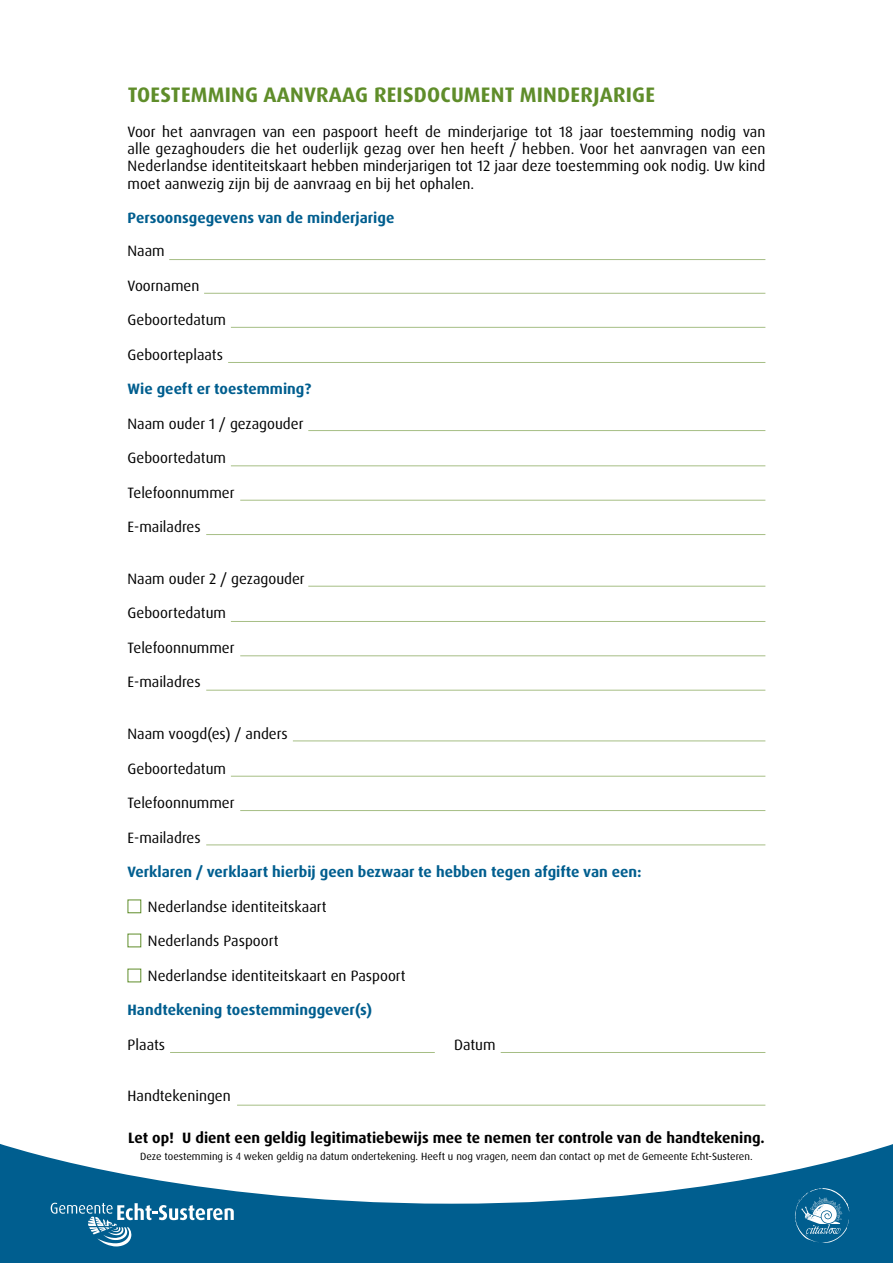
<style>
.page{position:relative;width:893px;height:1263px;background:#fff}
.page>*{position:absolute;margin:0;border:0;box-sizing:border-box;transform-origin:0 0}
.Kopregel{font:700 21px "Dax Pro";letter-spacing:.01em;color:#5f8d2a}
.Platte_tekst{font:15px/17.2px "Dax Pro";color:#000}
.Subkop{font:700 15px "Dax Pro";color:#005e8f}
.Platte_tekst-2{font:700 15px "Dax Pro";color:#000}
.Platte_tekst-3{font:10.5px "Dax Pro";color:#000}
</style>
<div class="page">
<hr style="left:169px;top:259px;width:596px;height:1px;background:#a6be85">
<hr style="left:206px;top:534px;width:559px;height:1px;background:#a6be85">
<hr style="left:206px;top:690px;width:559px;height:1px;background:#a6be85">
<hr style="left:206px;top:844px;width:559px;height:1px;background:#a6be85">
<hr style="left:204px;top:293px;width:561px;height:1px;background:#a6be85">
<hr style="left:231px;top:465px;width:534px;height:1px;background:#a6be85">
<hr style="left:231px;top:621px;width:534px;height:1px;background:#a6be85">
<hr style="left:231px;top:776px;width:534px;height:1px;background:#a6be85">
<hr style="left:231px;top:327px;width:534px;height:1px;background:#a6be85">
<hr style="left:240px;top:500px;width:525px;height:1px;background:#a6be85">
<hr style="left:240px;top:655px;width:525px;height:1px;background:#a6be85">
<hr style="left:240px;top:810px;width:525px;height:1px;background:#a6be85">
<hr style="left:228px;top:362px;width:537px;height:1px;background:#a6be85">
<hr style="left:308px;top:430px;width:457px;height:1px;background:#a6be85">
<hr style="left:308px;top:586px;width:457px;height:1px;background:#a6be85">
<hr style="left:293px;top:740px;width:472px;height:1px;background:#a6be85">
<svg style="left:0;top:1144px;width:893px;height:119px;fill:#005e8f"></svg>
<svg style="left:51px;top:1203px;width:183px;height:43px"></svg>
<svg style="left:795px;top:1188px;width:55px;height:56px"></svg>
<hr style="left:170px;top:1052px;width:265px;height:1px;background:#a6be85">
<hr style="left:501px;top:1052px;width:264px;height:1px;background:#a6be85">
<hr style="left:237px;top:1105px;width:528px;height:1px;background:#a6be85">
<h1 class="Kopregel" style="left:128px;top:81px;width:529px">TOESTEMMING AANVRAAG REISDOCUMENT MINDERJARIGE</h1>
<p class="Platte_tekst" style="left:128px;top:123px;width:639px">Voor het aanvragen van een paspoort heeft de minderjarige tot 18 jaar toestemming nodig van alle gezaghouders die het ouderlijk gezag over hen heeft / hebben. Voor het aanvragen van een</p>
<p class="Platte_tekst" style="left:128px;top:158px;width:639px">Nederlandse identiteitskaart hebben minderjarigen tot 12 jaar deze toestemming ook nodig. Uw kind moet aanwezig zijn bij de aanvraag en bij het ophalen.</p>
<h2 class="Subkop" style="left:128px;top:208px;width:268px">Persoonsgegevens van de minderjarige</h2>
<p class="Platte_tekst" style="left:128px;top:242px;width:39px">Naam</p>
<p class="Platte_tekst" style="left:128px;top:277px;width:73px">Voornamen</p>
<p class="Platte_tekst" style="left:128px;top:311px;width:100px">Geboortedatum</p>
<p class="Platte_tekst" style="left:128px;top:346px;width:97px">Geboorteplaats</p>
<h2 class="Subkop" style="left:128px;top:379px;width:185px">Wie geeft er toestemming?</h2>
<p class="Platte_tekst" style="left:128px;top:415px;width:177px">Naam ouder 1 / gezagouder</p>
<p class="Platte_tekst" style="left:128px;top:449px;width:100px">Geboortedatum</p>
<p class="Platte_tekst" style="left:128px;top:484px;width:109px">Telefoonnummer</p>
<p class="Platte_tekst" style="left:128px;top:518px;width:75px">E-mailadres</p>
<p class="Platte_tekst" style="left:128px;top:570px;width:179px">Naam ouder 2 / gezagouder</p>
<p class="Platte_tekst" style="left:128px;top:605px;width:100px">Geboortedatum</p>
<p class="Platte_tekst" style="left:128px;top:639px;width:109px">Telefoonnummer</p>
<p class="Platte_tekst" style="left:128px;top:674px;width:75px">E-mailadres</p>
<p class="Platte_tekst" style="left:128px;top:725px;width:162px">Naam voogd(es) / anders</p>
<p class="Platte_tekst" style="left:128px;top:760px;width:100px">Geboortedatum</p>
<p class="Platte_tekst" style="left:128px;top:794px;width:109px">Telefoonnummer</p>
<p class="Platte_tekst" style="left:128px;top:829px;width:75px">E-mailadres</p>
<h2 class="Subkop" style="left:128px;top:862px;width:516px">Verklaren / verklaart hierbij geen bezwaar te hebben tegen afgifte van een:</h2>
<p class="Platte_tekst" style="left:148px;top:898px;width:180px">Nederlandse identiteitskaart</p>
<p class="Platte_tekst" style="left:148px;top:932px;width:132px">Nederlands Paspoort</p>
<p class="Platte_tekst" style="left:148px;top:967px;width:259px">Nederlandse identiteitskaart en Paspoort</p>
<h2 class="Subkop" style="left:128px;top:1000px;width:246px">Handtekening toestemminggever(s)</h2>
<p class="Platte_tekst" style="left:128px;top:1036px;width:39px">Plaats</p>
<p class="Platte_tekst" style="left:454px;top:1036px;width:43px">Datum</p>
<p class="Platte_tekst" style="left:128px;top:1088px;width:105px">Handtekeningen</p>
<p class="Platte_tekst-2" style="left:128px;top:1128px;width:638px">Let op! U dient een geldig legitimatiebewijs mee te nemen ter controle van de handtekening.</p>
<p class="Platte_tekst-3" style="left:140px;top:1149px;width:614px">Deze toestemming is 4 weken geldig na datum ondertekening. Heeft u nog vragen, neem dan contact op met de Gemeente Echt-Susteren.</p>
</div>
